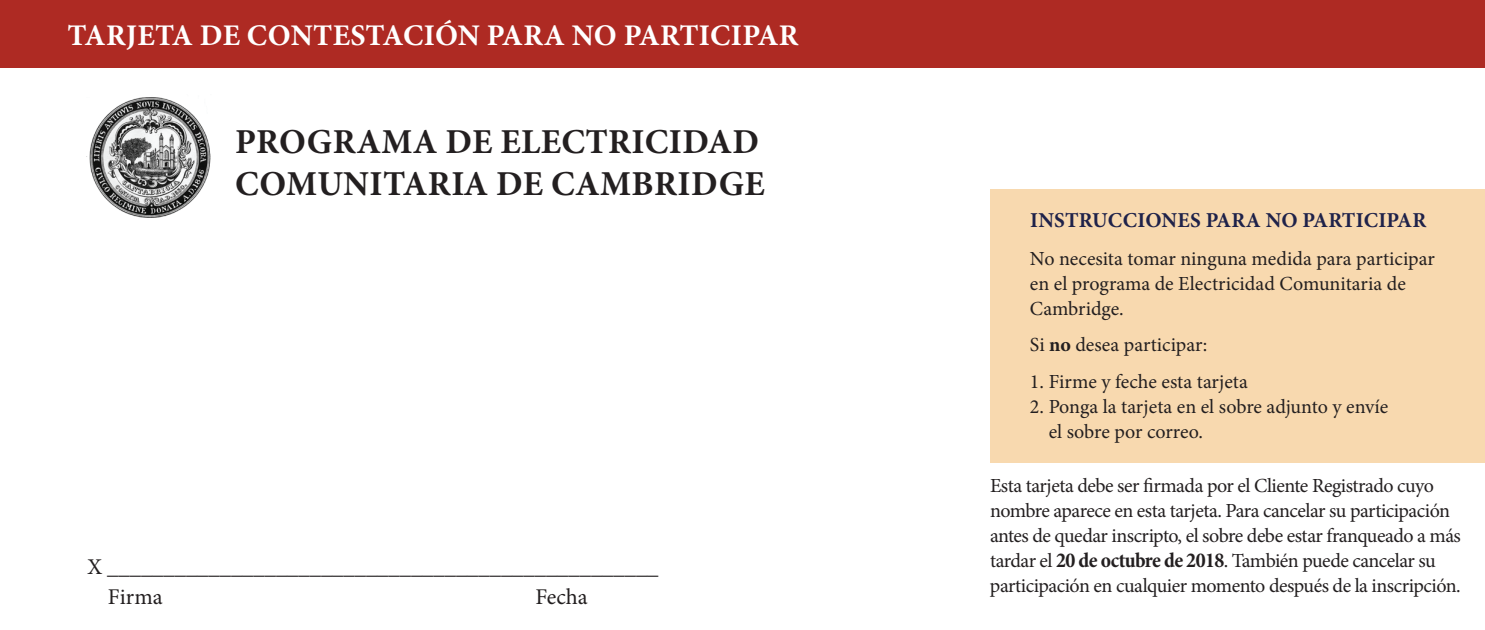
<style>
.page{position:relative;width:1485px;height:630px;background:#fff}
.page>*{position:absolute;margin:0;border:0;box-sizing:border-box;transform-origin:0 0}
.t1{font:700 35px/42.5px "Minion Pro";letter-spacing:.01em;color:#231f20}
.t2{font:700 30px "Minion Pro";letter-spacing:.005em;color:#fff}
.t3{font:22.5px/30px "Minion Pro";color:#231f20}
.t4{font:700 21.25px "Minion Pro";letter-spacing:.01em;color:#1f224a}
.t5{font:20px/25px "Minion Pro";letter-spacing:-.02em;color:#231f20}
.t6{font:20px/25px "Minion Pro";color:#231f20}
.s1{font-weight:700}
.s2{font-weight:700;font-stretch:condensed;font-size:21.25px}
</style>
<div class="page">
<div style="left:990px;top:190px;width:495px;height:273px;background:#f8d9af"></div>
<div style="left:0;top:0;width:1485px;height:68px;background:#ae2a23"></div>
<img style="left:86px;top:97px;width:125px;height:121px">
<h2 class="t2" style="left:68px;top:14px;width:733px">TARJETA DE CONTESTACIÓN PARA NO PARTICIPAR</h2>
<h1 class="t1" style="left:235px;top:120px;width:531px">PROGRAMA DE ELECTRICIDAD<br>COMUNITARIA DE CAMBRIDGE</h1>
<p class="t3" style="left:108px;top:552px;width:552px;text-indent:-20px">X _________________________________________________<br>Firma</p>
<p class="t3" style="left:535px;top:582px;width:54px">Fecha</p>
<p class="t4" style="left:1030px;top:206px;width:398px">INSTRUCCIONES PARA NO PARTICIPAR</p>
<p class="t6" style="left:1030px;top:246px;width:406px">No necesita tomar ninguna medida para participar en el programa de Electricidad Comunitaria de<br>Cambridge.</p>
<p class="t6" style="left:1030px;top:332px;width:179px">Si <span class="s1">no</span> desea participar:</p>
<p class="t6" style="left:1030px;top:369px;width:219px">1. Firme y feche esta tarjeta</p>
<p class="t5" style="left:1049px;top:394px;width:341px;text-indent:-19px">2. Ponga la tarjeta en el sobre adjunto y envíe el sobre por correo.</p>
<p class="t5" style="left:990px;top:473px;width:472px">Esta tarjeta debe ser firmada por el Cliente Registrado cuyo nombre aparece en esta tarjeta. Para cancelar su participación antes de quedar inscripto, el sobre debe estar franqueado a más tardar el <span class="s2">20 de octubre de 2018</span>. También puede cancelar su participación en cualquier momento después de la inscripción.</p>
</div>
